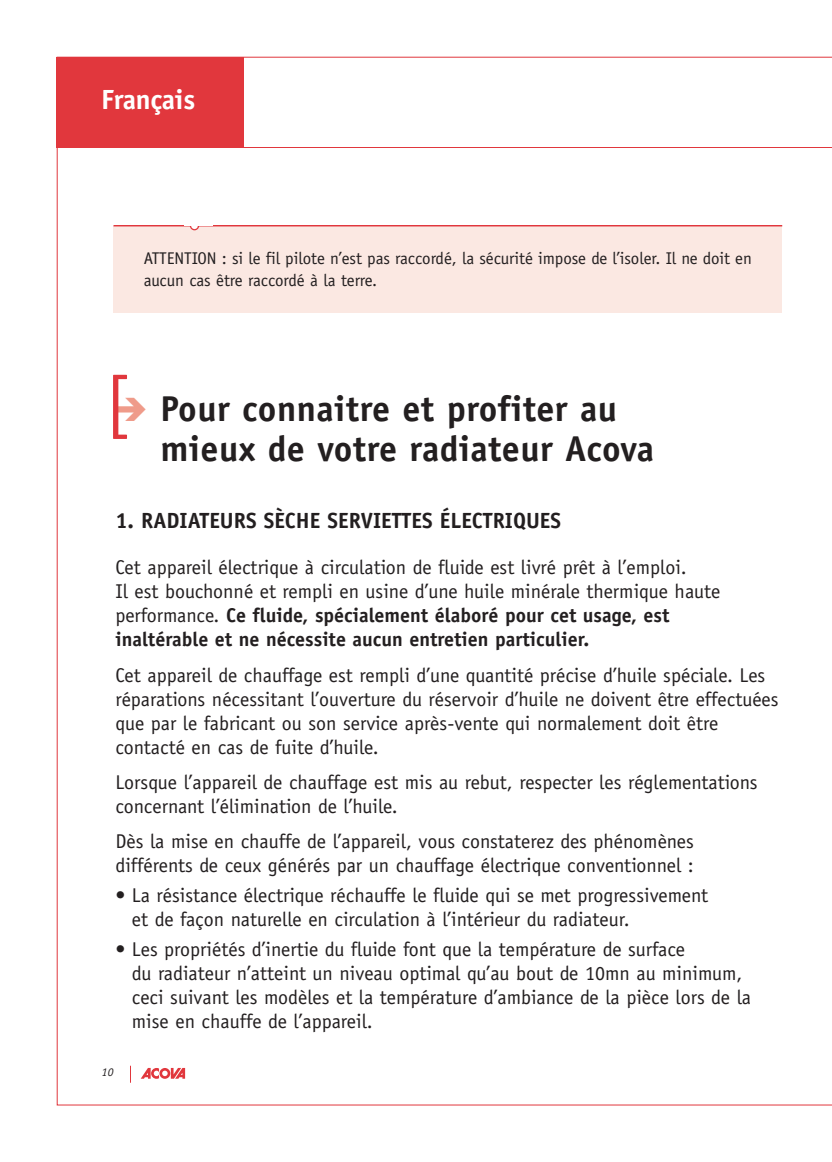
<style>
.page{position:relative;width:832px;height:1162px;background:#fff}
.page>*{position:absolute;margin:0;border:0;box-sizing:border-box;transform-origin:0 0}
.t1{font:69.8px "Officina Sans";color:#e1373d}
.t2{font:700 36px/40px "Officina Sans";letter-spacing:.01em;color:#231f20}
.t3{font:700 27.8px "Officina Sans";letter-spacing:-.01em;color:#fff}
.t4{font:700 22px "Officina Sans";color:#231f20}
.t5{font:20px/24px "Officina Sans";color:#231f20}
.t6{font:17px/22.6px "Officina Sans";letter-spacing:-.005em;color:#231f20}
.t7{font:italic 11.6px "Officina Sans";color:#231f20}
.s1{color:#ef9b8a}
.s2{font-weight:700}
</style>
<div class="page">
<div style="left:57px;top:57px;width:187px;height:90px;background:#e1373d"></div>
<svg style="left:141px;top:1068px;width:44px;height:11px"></svg>
<svg style="left:130px;top:1066px;width:1px;height:17px"></svg>
<hr style="left:57px;top:147px;width:775px;height:1px;background:#e1373d">
<div style="left:113px;top:226px;width:669px;height:87px;background:#fbe8e2"></div>
<hr style="left:114px;top:225px;width:668px;height:1px;background:#e1373d">
<div style="left:191px;top:222px;width:7px;height:7px;background:#fff;border-radius:50%"></div>
<div style="left:190px;top:221px;width:9px;height:9px;border:1px solid #e1373d;border-radius:50%"></div>
<div style="left:184px;top:204px;width:28px;height:21px;background:#fff"></div>
<h3 class="t3" style="left:101px;top:89px;width:96px">Français</h3>
<p class="t6" style="left:144px;top:248px;width:610px">ATTENTION : si le fil pilote n’est pas raccordé, la sécurité impose de l’isoler. Il ne doit en aucun cas être raccordé à la terre.</p>
<h1 class="t1" style="left:105px;top:374px;width:27px">[</h1>
<h2 class="t2" style="left:160px;top:392px;width:495px;text-indent:-46px"><span class="s1">➔</span> Pour connaitre et profiter au mieux de votre radiateur Acova</h2>
<p class="t4" style="left:115px;top:512px;width:447px">1. RADIATEURS SÈCHE SERVIETTES ÉLECTRIQUES</p>
<p class="t5" style="left:115px;top:557px;width:607px">Cet appareil électrique à circulation de fluide est livré prêt à l’emploi.<br>Il est bouchonné et rempli en usine d’une huile minérale thermique haute performance. <span class="s2">Ce fluide, spécialement élaboré pour cet usage, est inaltérable et ne nécessite aucun entretien particulier.</span></p>
<p class="t5" style="left:115px;top:665px;width:665px">Cet appareil de chauffage est rempli d’une quantité précise d’huile spéciale. Les réparations nécessitant l’ouverture du réservoir d’huile ne doivent être effectuées que par le fabricant ou son service après-vente qui normalement doit être contacté en cas de fuite d’huile.</p>
<p class="t5" style="left:115px;top:772px;width:644px">Lorsque l’appareil de chauffage est mis au rebut, respecter les réglementations concernant l’élimination de l’huile.</p>
<p class="t5" style="left:115px;top:831px;width:580px">Dès la mise en chauffe de l’appareil, vous constaterez des phénomènes différents de ceux générés par un chauffage électrique conventionnel :</p>
<p class="t5" style="left:132px;top:885px;width:578px;text-indent:-17px">• La résistance électrique réchauffe le fluide qui se met progressivement et de façon naturelle en circulation à l’intérieur du radiateur.</p>
<p class="t5" style="left:132px;top:939px;width:621px;text-indent:-17px">• Les propriétés d’inertie du fluide font que la température de surface<br>du radiateur n’atteint un niveau optimal qu’au bout de 10mn au minimum, ceci suivant les modèles et la température d’ambiance de la pièce lors de la mise en chauffe de l’appareil.</p>
<p class="t7" style="left:102px;top:1067px;width:13px">10</p>
</div>
